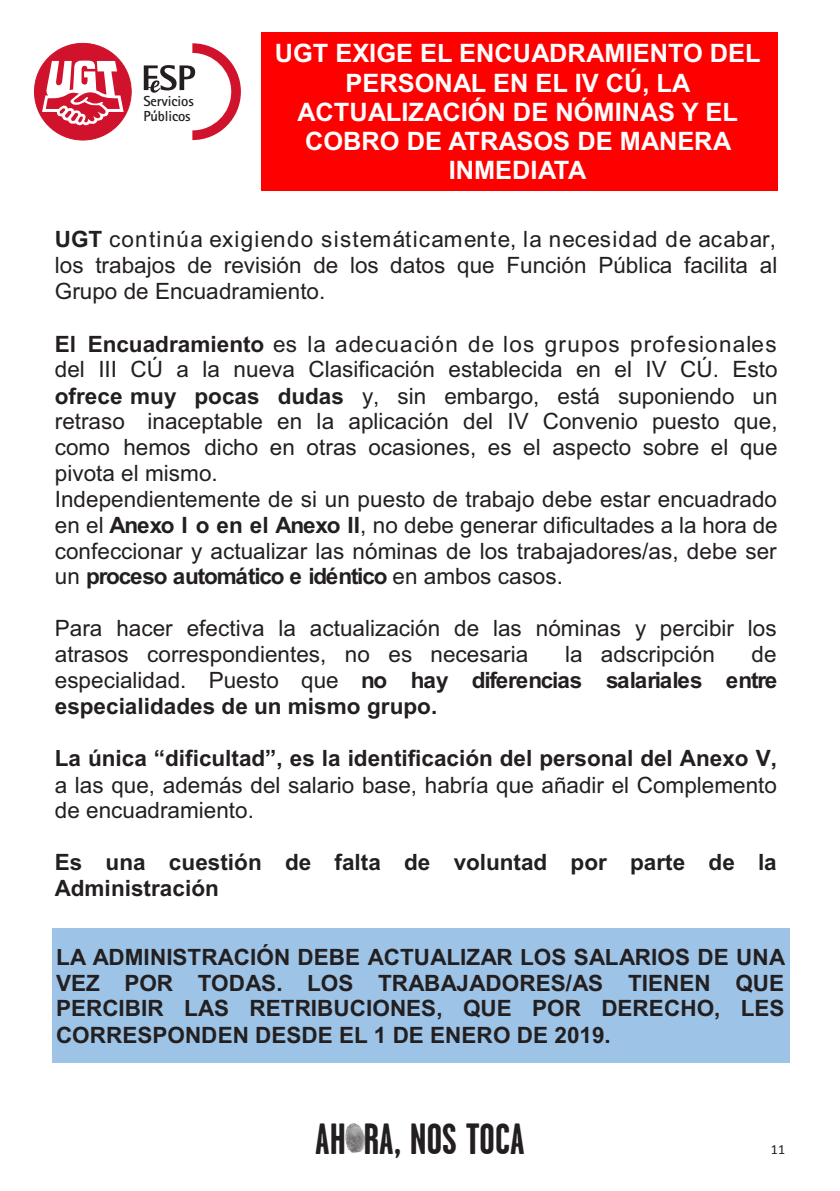
<style>
.page{position:relative;width:840px;height:1191px;background:#fff}
.page>*{position:absolute;margin:0;border:0;box-sizing:border-box;transform-origin:0 0}
.t1{font:700 43.6px "Garage Gothic";color:#231f20}
.t2{font:700 25.4px/29.2px "Arial";color:#fff;text-align:center}
.t3{font:22.6px "Arial";color:#231f20}
.t4{font:22.4px/25.8px "Arial";color:#231f20}
.t5{font:700 22.4px/26px "Arial";color:#231f20;text-align:justify}
.t6{font:22.4px "Arial";letter-spacing:.055em;color:#231f20}
.t7{font:700 14.6px "Rotis Sans Serif";letter-spacing:-.01em;color:#231f20}
.t8{font:14px "Calibri";color:#231f20}
.s1{font-weight:700}
.s2{font-weight:700;font-size:22.6px}
.s3{font-weight:400}
</style>
<div class="page">
<div style="left:261px;top:33px;width:516px;height:158px;background:#f00"></div>
<div style="left:52px;top:928px;width:736px;height:134px;background:#9dc3e6"></div>
<svg style="left:32px;top:41px;width:102px;height:102px"></svg>
<div style="left:34px;top:43px;width:97px;height:97px;background:#d1122c;border-radius:50%"></div>
<svg style="left:42px;top:60px;width:82px;height:67px"></svg>
<svg style="left:144px;top:43px;width:97px;height:97px"></svg>
<img style="left:345px;top:1123px;width:19px;height:29px">
<p class="t7" style="left:143px;top:92px;width:52px">Servicios</p>
<p class="t7" style="left:143px;top:106px;width:49px">Públicos</p>
<p class="t2" style="left:274px;top:40px;width:487px">UGT EXIGE EL ENCUADRAMIENTO DEL<br>PERSONAL EN EL IV CÚ, LA<br>ACTUALIZACIÓN DE NÓMINAS Y EL<br>COBRO DE ATRASOS DE MANERA<br>INMEDIATA</p>
<p class="t4" style="left:55px;top:227px;width:723px;text-align:justify"><span class="s1">UGT</span> continúa exigiendo sistemáticamente, la necesidad de acabar, los trabajos de revisión de los datos que Función Pública facilita al Grupo de Encuadramiento.</p>
<p class="t6" style="left:55px;top:329px;width:722px"><span class="s1">El Encuadramiento</span> es la adecuación de los grupos profesionales</p>
<p class="t3" style="left:55px;top:355px;width:723px">del III CÚ a la nueva Clasificación establecida en el IV CÚ. Esto</p>
<p class="t4" style="left:55px;top:383px;width:724px"><span class="s2">ofrece</span> <span class="s1">muy pocas dudas</span> y, sin embargo, está suponiendo un retraso inaceptable en la aplicación del IV Convenio puesto que, como hemos dicho en otras ocasiones, es el aspecto sobre el que pivota el mismo.<br>Independientemente de si un puesto de trabajo debe estar encuadrado en el <span class="s1">Anexo I o en el Anexo II</span>, no debe generar dificultades a la hora de confeccionar y actualizar las nóminas de los trabajadores/as, debe ser un <span class="s1">proceso automático e idéntico</span> en ambos casos.</p>
<p class="t4" style="left:55px;top:616px;width:723px">Para hacer efectiva la actualización de las nóminas y percibir los atrasos correspondientes, no es necesaria</p>
<p class="t4" style="left:564px;top:642px;width:151px">la adscripción</p>
<p class="t5" style="left:55px;top:642px;width:723px;text-indent:696px"><span class="s3">de especialidad. Puesto que</span> no hay diferencias salariales entre especialidades de un mismo grupo.</p>
<p class="t5" style="left:55px;top:746px;width:723px">La única “dificultad”, es la identificación del personal del Anexo V,</p>
<p class="t4" style="left:55px;top:773px;width:723px;line-height:24.8px">a las que, además del salario base, habría que añadir el Complemento de encuadramiento.</p>
<p class="t5" style="left:55px;top:850px;width:723px">Es una cuestión de falta de voluntad por parte de la<br>Administración</p>
<p class="t5" style="left:56px;top:944px;width:730px">LA ADMINISTRACIÓN DEBE ACTUALIZAR LOS SALARIOS DE UNA VEZ POR TODAS. LOS TRABAJADORES/AS TIENEN QUE PERCIBIR LAS RETRIBUCIONES, QUE POR DERECHO, LES CORRESPONDEN DESDE EL 1 DE ENERO DE 2019.</p>
<p class="t1" style="left:315px;top:1116px;width:211px">AH RA, NOS TOCA</p>
<p class="t8" style="left:770px;top:1140px;width:16px">11</p>
</div>
